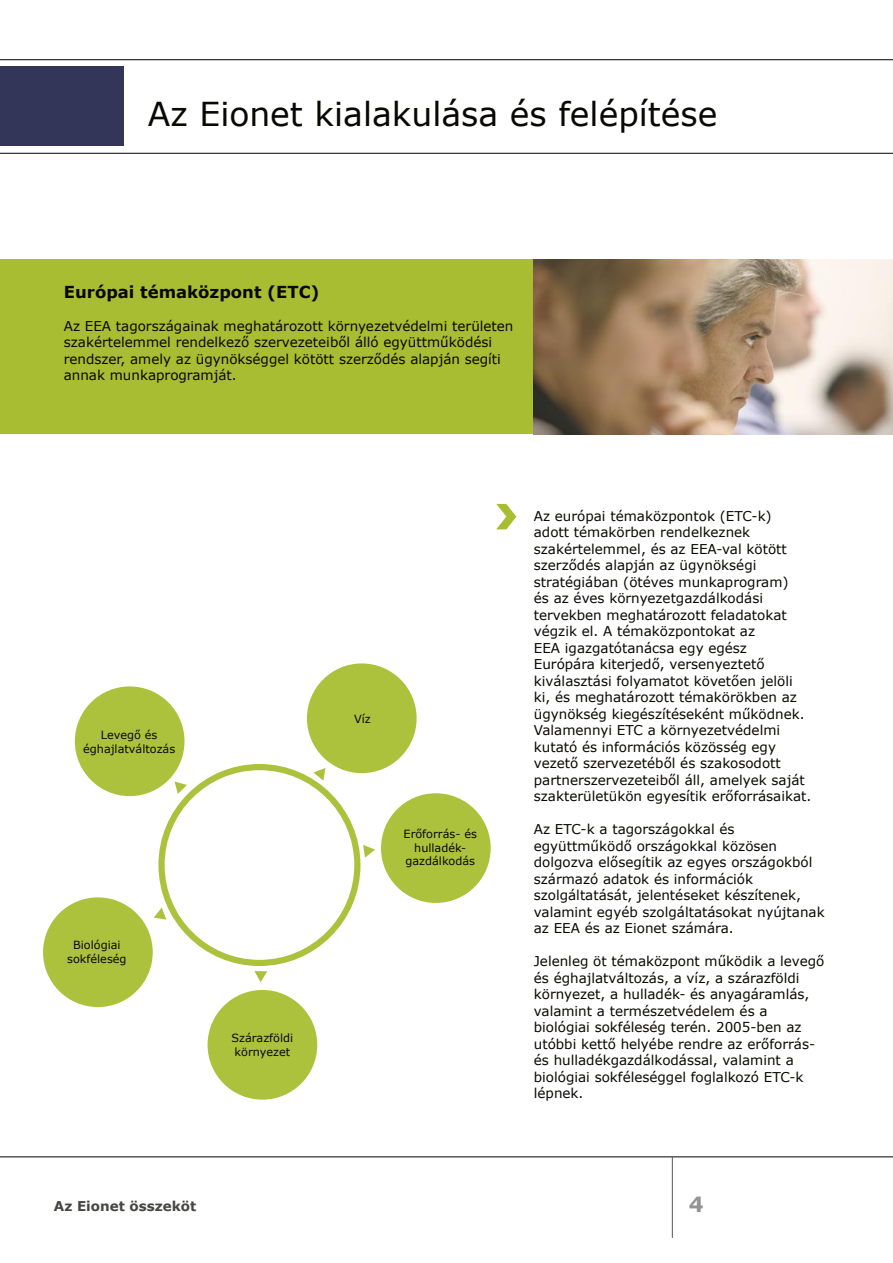
<style>
.page{position:relative;width:893px;height:1263px;background:#fff}
.page>*{position:absolute;margin:0;border:0;box-sizing:border-box;transform-origin:0 0}
.Page_Title{font:33px "Verdana";color:#090803}
.t1{font:700 21px "Verdana";color:#939393}
.SubTitle{font:700 16.5px "Verdana";color:#090803}
.Text{font:13.5px/16.5px "Verdana";color:#090803}
.t2{font:700 13.5px "Verdana";color:#464642}
.t3{font:11.25px/13.5px "Verdana";color:#090803;text-align:center}
</style>
<div class="page">
<hr style="left:0;top:1156px;width:893px;height:1px;background:#000">
<hr style="left:672px;top:1157px;width:1px;height:81px;background:#565656">
<div style="left:0;top:259px;width:538px;height:175px;background:#a9bd33"></div>
<div style="left:158px;top:764px;width:202px;height:202px;border:6px solid #adc23c;border-radius:50%"></div>
<svg style="left:313px;top:768px;width:12px;height:13px"></svg>
<svg style="left:154px;top:907px;width:12px;height:12px"></svg>
<svg style="left:254px;top:971px;width:13px;height:11px"></svg>
<svg style="left:363px;top:845px;width:12px;height:12px"></svg>
<svg style="left:175px;top:781px;width:12px;height:13px"></svg>
<div style="left:75px;top:686px;width:110px;height:110px;background:#adc23c;border-radius:50%"></div>
<div style="left:307px;top:663px;width:110px;height:110px;background:#adc23c;border-radius:50%"></div>
<div style="left:381px;top:793px;width:110px;height:110px;background:#adc23c;border-radius:50%"></div>
<div style="left:208px;top:990px;width:109px;height:110px;background:#adc23c;border-radius:50%"></div>
<div style="left:43px;top:897px;width:110px;height:110px;background:#adc23c;border-radius:50%"></div>
<svg style="left:496px;top:504px;width:20px;height:25px"></svg>
<div style="left:0;top:67px;width:124px;height:79px;background:#333659"></div>
<hr style="left:0;top:153px;width:893px;height:1px;background:#000">
<hr style="left:0;top:59px;width:893px;height:1px;background:#000">
<img style="left:534px;top:259px;width:359px;height:175px">
<p class="Page_Title" style="left:148px;top:93px;width:571px">Az Eionet kialakulása és felépítése</p>
<p class="SubTitle" style="left:64px;top:281px;width:257px">Európai témaközpont (ETC)</p>
<p class="Text" style="left:64px;top:317px;width:451px">Az EEA tagországainak meghatározott környezetvédelmi területen szakértelemmel rendelkező szervezeteiből álló együttműködési rendszer, amely az ügynökséggel kötött szerződés alapján segíti annak munkaprogramját.</p>
<p class="t3" style="left:83px;top:728px;width:94px">Levegő és éghajlatváltozás</p>
<p class="t3" style="left:67px;top:938px;width:61px">Biológiai sokféleség</p>
<p class="t3" style="left:232px;top:1031px;width:63px;text-align:left">Szárazföldi környezet</p>
<p class="t3" style="left:354px;top:711px;width:18px">Víz</p>
<p class="t3" style="left:404px;top:827px;width:75px">Erőforrás- és hulladék&shy;gazdálkodás</p>
<p class="Text" style="left:534px;top:507px;width:279px">Az európai témaközpontok (ETC-k)<br>adott témakörben rendelkeznek szakértelemmel, és az EEA-val kötött szerződés alapján az ügynökségi stratégiában (ötéves munkaprogram)<br>és az éves környezetgazdálkodási tervekben meghatározott feladatokat végzik el. A témaközpontokat az<br>EEA igazgatótanácsa egy egész Európára kiterjedő, versenyeztető kiválasztási folyamatot követően jelöli ki, és meghatározott témakörökben az ügynökség kiegészítéseként működnek.<br>Valamennyi ETC a környezetvédelmi kutató és információs közösség egy vezető szervezetéből és szakosodott partnerszervezeteiből áll, amelyek saját szakterületükön egyesítik erőforrásaikat.</p>
<p class="Text" style="left:534px;top:820px;width:292px">Az ETC-k a tagországokkal és együttműködő országokkal közösen dolgozva elősegítik az egyes országokból származó adatok és információk szolgáltatását, jelentéseket készítenek, valamint egyéb szolgáltatásokat nyújtanak az EEA és az Eionet számára.</p>
<p class="Text" style="left:534px;top:952px;width:292px">Jelenleg öt témaközpont működik a levegő és éghajlatváltozás, a víz, a szárazföldi környezet, a hulladék- és anyagáramlás, valamint a természetvédelem és a biológiai sokféleség terén. 2005-ben az utóbbi kettő helyébe rendre az erőforrás&shy;és hulladékgazdálkodással, valamint a biológiai sokféleséggel foglalkozó ETC-k lépnek.</p>
<p class="t2" style="left:54px;top:1198px;width:144px">Az Eionet összeköt</p>
<h2 class="t1" style="left:689px;top:1191px;width:16px">4</h2>
</div>
